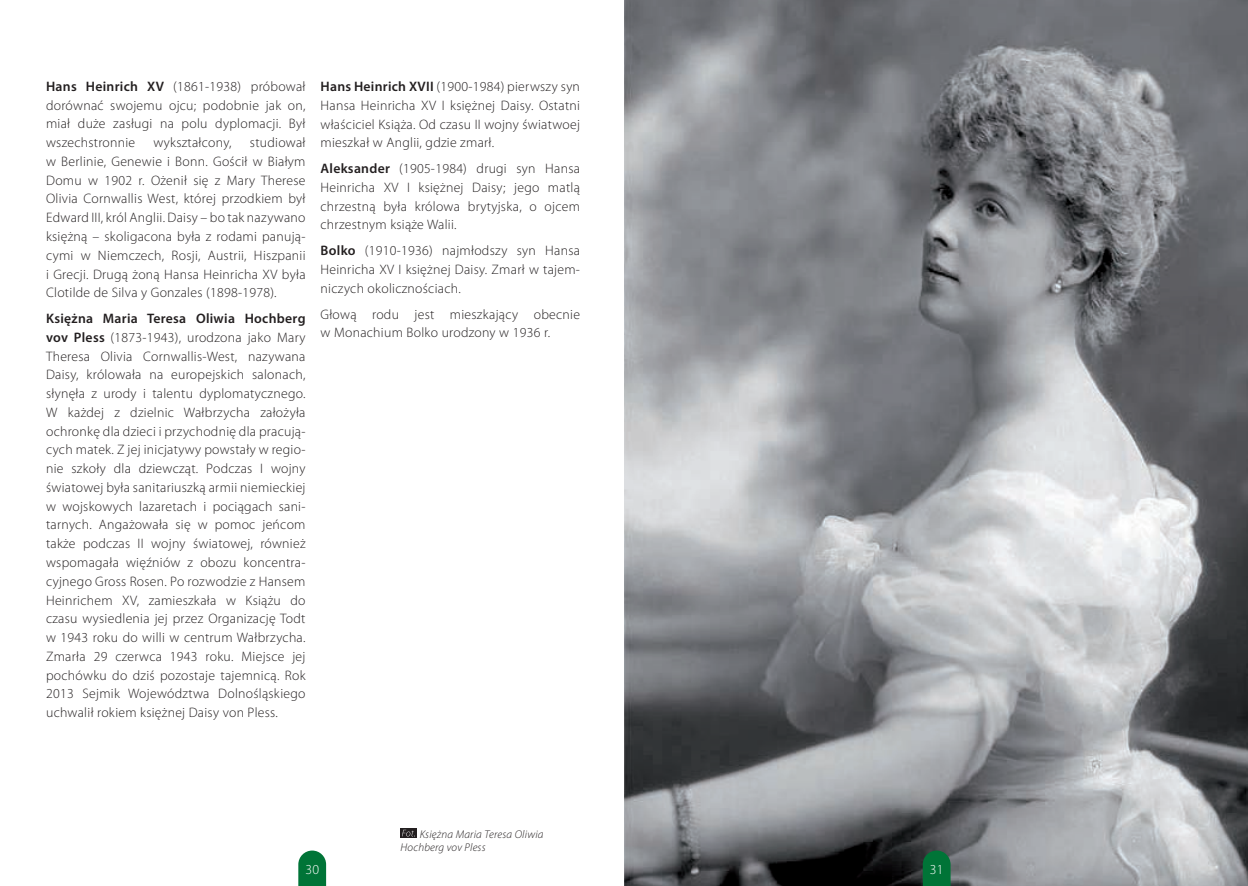
<style>
.page{position:relative;width:1248px;height:886px;background:#fff}
.page>*{position:absolute;margin:0;border:0;box-sizing:border-box;transform-origin:0 0}
.t1{font:300 13.75px/18.8px "Myriad Pro";letter-spacing:.02em;color:#231f20;text-align:justify}
.t2{font:300 13.75px "Myriad Pro";color:#fff}
.t3{font:italic 300 11.25px/13.5px "Myriad Pro";letter-spacing:.02em;color:#231f20}
.s1{font-weight:600}
</style>
<div class="page">
<img style="left:624px;top:0;width:623px;height:886px">
<svg style="left:400px;top:828px;width:17px;height:10px"></svg>
<svg style="left:402px;top:830px;width:13px;height:6px"></svg>
<svg style="left:298px;top:850px;width:28px;height:36px"></svg>
<svg style="left:922px;top:850px;width:28px;height:36px"></svg>
<p class="t1" style="left:46px;top:77px;width:261px"><span class="s1">Hans Heinrich XV</span> (1861-1938) próbował dorównać swojemu ojcu; podobnie jak on, miał duże zasługi na polu dyplomacji. Był wszechstronnie</p>
<p class="t1" style="left:46px;top:133px;width:261px;text-indent:204px">studiował w Berlinie, Genewie i Bonn. Gościł w Białym Domu w 1902 r. Ożenił się z Mary Therese Olivia Cornwallis West, której przodkiem był Edward III, król Anglii. Daisy – bo tak nazywano księżną – skoligacona była z rodami panują&shy;cymi w Niemczech, Rosji, Austrii, Hiszpanii i Grecji. Drugą żoną Hansa Heinricha XV była Clotilde de Silva y Gonzales (1898-1978).</p>
<p class="t1" style="left:46px;top:309px;width:261px"><span class="s1">Księżna Maria Teresa Oliwia Hochberg vov Pless</span> (1873-1943), urodzona jako Mary Theresa Olivia Cornwallis-West, nazywana Daisy, królowała na europejskich salonach, słynęła z urody i talentu dyplomatycznego.<br>W każdej z dzielnic Wałbrzycha założyła ochronkę dla dzieci i przychodnię dla pracują&shy;cych matek. Z jej inicjatywy powstały w regio&shy;nie szkoły dla dziewcząt. Podczas I wojny światowej była sanitariuszką armii niemieckiej w wojskowych lazaretach i pociągach sani&shy;tarnych. Angażowała się w pomoc jeńcom także podczas II wojny światowej, również wspomagała więźniów z obozu koncentra&shy;cyjnego Gross Rosen. Po rozwodzie z Hansem Heinrichem XV, zamieszkała w Książu do czasu wysiedlenia jej przez Organizację Todt w 1943 roku do willi w centrum Wałbrzycha.<br>Zmarła 29 czerwca 1943 roku. Miejsce jej pochówku do dziś pozostaje tajemnicą. Rok 2013 Sejmik Województwa Dolnośląskiego uchwalił rokiem księżnej Daisy von Pless.</p>
<p class="t1" style="left:154px;top:133px;width:79px">wykształcony,</p>
<p class="t1" style="left:320px;top:77px;width:261px"><span class="s1">Hans Heinrich XVII</span> (1900-1984) pierwszy syn Hansa Heinricha XV I księżnej Daisy. Ostatni właściciel Książa. Od czasu II wojny światwoej mieszkał w Anglii, gdzie zmarł.</p>
<p class="t1" style="left:320px;top:159px;width:261px"><span class="s1">Aleksander</span> (1905-1984) drugi syn Hansa Heinricha XV I księżnej Daisy; jego matlą chrzestną była królowa brytyjska, o ojcem chrzestnym książe Walii.</p>
<p class="t1" style="left:320px;top:241px;width:261px"><span class="s1">Bolko</span> (1910-1936) najmłodszy syn Hansa Heinricha XV I księżnej Daisy. Zmarł w tajem&shy;niczych okolicznościach.</p>
<p class="t1" style="left:320px;top:305px;width:261px">Głową rodu jest mieszkający obecnie w Monachium Bolko urodzony w 1936 r.</p>
<p class="t3" style="left:400px;top:827px;width:144px;text-indent:19px">Księżna Maria Teresa Oliwia<br>Hochberg vov Pless</p>
<p class="t2" style="left:305px;top:861px;width:15px">30</p>
<p class="t2" style="left:929px;top:861px;width:15px">31</p>
</div>
